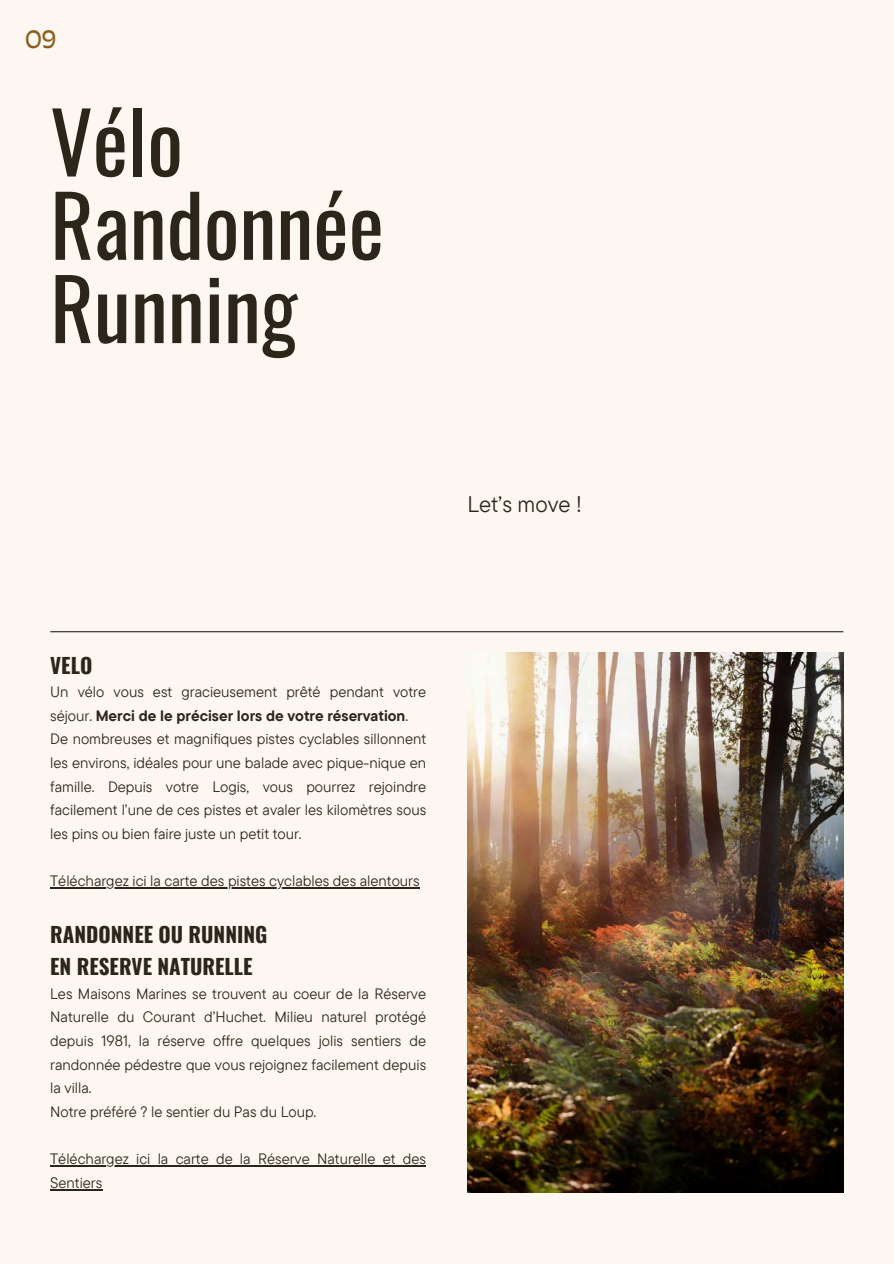
<style>
.page{position:relative;width:894px;height:1264px;background:#fff}
.page>*{position:absolute;margin:0;border:0;box-sizing:border-box;transform-origin:0 0}
.t1{font:84px/83.2px "Oswald";color:#2b261a}
.t2{font:27px "Tarif";color:#8a5e21}
.t3{font:22.5px "TT Commons Pro";color:#2b261a}
.t4{font:700 21px "Oswald";color:#2b261a}
.t5{font:15px/23.7px "TT Commons Pro";color:#2b261a}
.s1{font-weight:700}
</style>
<div class="page">
<div style="left:0;top:0;width:893px;height:1263px;background:#fdf7f1"></div>
<hr style="left:50px;top:631px;width:793px;height:1px;background:#2b261a">
<hr style="left:50px;top:887px;width:369px;height:1px;background:#2b261a">
<hr style="left:50px;top:1165px;width:376px;height:1px;background:#2b261a">
<hr style="left:50px;top:1188px;width:52px;height:2px;background:#2b261a">
<img style="left:467px;top:653px;width:376px;height:539px">
<h1 class="t2" style="left:25px;top:24px;width:33px">09</h1>
<p class="t1" style="left:50px;top:97px;width:335px">Vélo<br>Randonnée<br>Running</p>
<p class="t3" style="left:467px;top:489px;width:116px">Let’s move !</p>
<h2 class="t4" style="left:50px;top:648px;width:44px">VELO</h2>
<p class="t5" style="left:50px;top:679px;width:377px">Un vélo vous est gracieusement prêté pendant votre séjour. <span class="s1">Merci de le préciser lors de votre réservation</span>.</p>
<p class="t5" style="left:50px;top:727px;width:377px;text-align:justify">De nombreuses et magnifiques pistes cyclables sillonnent les environs, idéales pour une balade avec pique-nique en famille. Depuis votre Logis, vous pourrez rejoindre facilement l’une de ces pistes et avaler les kilomètres sous les pins ou bien faire juste un petit tour.</p>
<p class="t5" style="left:50px;top:868px;width:371px">Téléchargez ici la carte des pistes cyclables des alentours</p>
<p class="t4" style="left:50px;top:917px;width:219px">RANDONNEE OU RUNNING</p>
<p class="t4" style="left:50px;top:950px;width:204px">EN RESERVE NATURELLE</p>
<p class="t5" style="left:50px;top:981px;width:377px;text-align:justify">Les Maisons Marines se trouvent au coeur de la Réserve Naturelle du Courant d’Huchet. Milieu naturel protégé depuis 1981, la réserve offre quelques jolis sentiers de randonnée pédestre que vous rejoignez facilement depuis la villa.</p>
<p class="t5" style="left:50px;top:1099px;width:267px">Notre préféré ? le sentier du Pas du Loup.</p>
<p class="t5" style="left:50px;top:1146px;width:377px">Téléchargez ici la carte de la Réserve Naturelle et des<br>Sentiers</p>
</div>
